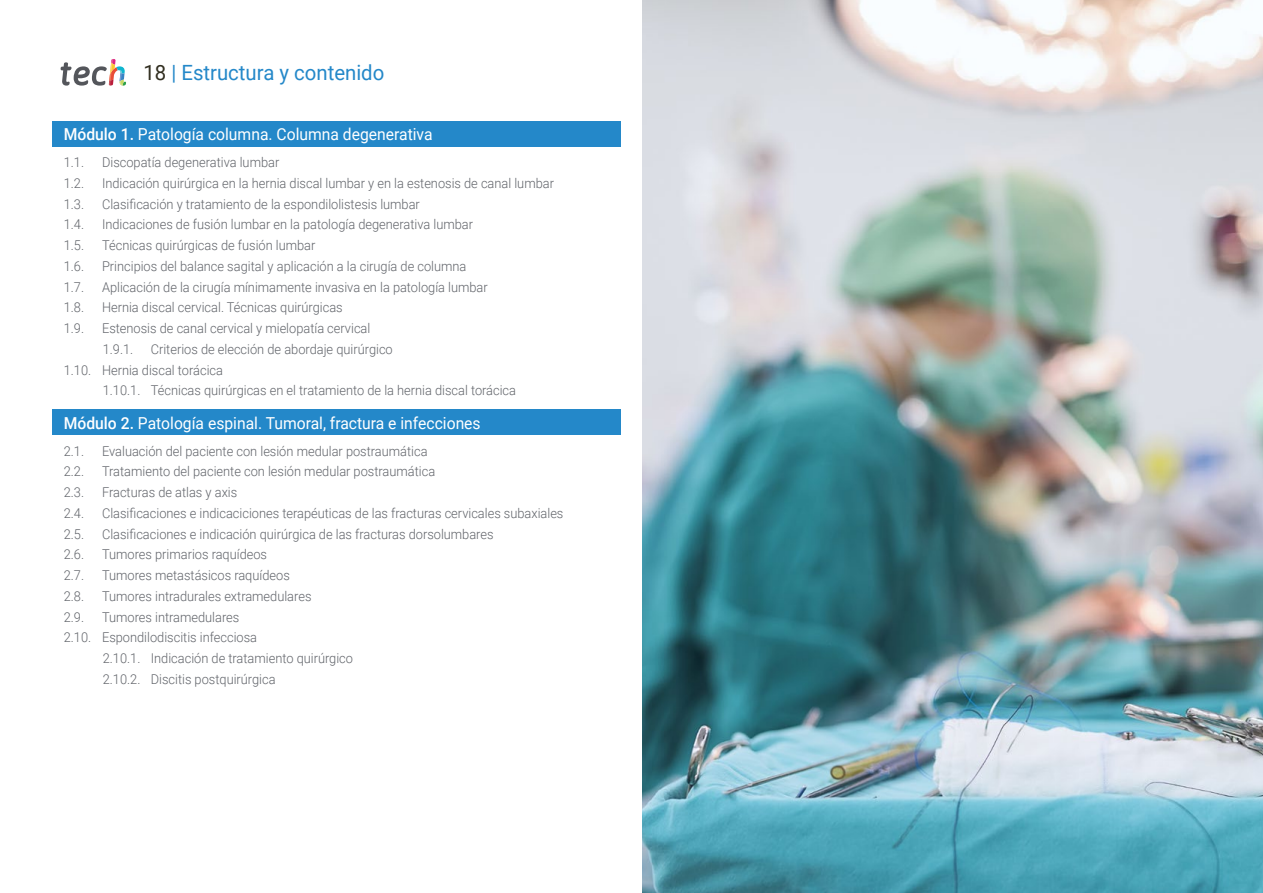
<style>
.page{position:relative;width:1263px;height:893px;background:#fff}
.page>*{position:absolute;margin:0;border:0;box-sizing:border-box;transform-origin:0 0}
.t1{font:21px "Roboto";color:#2488c9}
.t2{font:16.5px "Roboto";color:#fff;scale:.95 1}
.t3{font:300 13.5px/20.7px "Roboto";color:#61646a;scale:.95 1}
.s1{color:#312e20}
.s2{font-weight:500}
</style>
<div class="page">
<img style="left:642px;top:0;width:621px;height:893px">
<svg style="left:61px;top:59px;width:65px;height:27px"></svg>
<div style="left:53px;top:121px;width:568px;height:25px;background:#2488c9"></div>
<div style="left:53px;top:410px;width:568px;height:25px;background:#2488c9"></div>
<h1 class="t1" style="left:144px;top:57px;width:242px"><span class="s1">18</span> | Estructura y contenido</h1>
<p class="t2" style="left:64px;top:123px;width:390px"><span class="s2">Módulo 1.</span> Patología columna. Columna degenerativa</p>
<p class="t3" style="left:64px;top:151px;width:23px">1.1.</p>
<p class="t3" style="left:102px;top:151px;width:188px">Discopatía degenerativa lumbar</p>
<p class="t3" style="left:64px;top:172px;width:23px">1.2.</p>
<p class="t3" style="left:102px;top:172px;width:477px">Indicación quirúrgica en la hernia discal lumbar y en la estenosis de canal lumbar</p>
<p class="t3" style="left:64px;top:193px;width:23px">1.3.</p>
<p class="t3" style="left:102px;top:193px;width:336px">Clasificación y tratamiento de la espondilolistesis lumbar</p>
<p class="t3" style="left:64px;top:214px;width:23px">1.4.</p>
<p class="t3" style="left:102px;top:214px;width:392px">Indicaciones de fusión lumbar en la patología degenerativa lumbar</p>
<p class="t3" style="left:64px;top:234px;width:23px">1.5.</p>
<p class="t3" style="left:102px;top:234px;width:226px">Técnicas quirúrgicas de fusión lumbar</p>
<p class="t3" style="left:64px;top:255px;width:23px">1.6.</p>
<p class="t3" style="left:102px;top:255px;width:385px">Principios del balance sagital y aplicación a la cirugía de columna</p>
<p class="t3" style="left:64px;top:276px;width:23px">1.7.</p>
<p class="t3" style="left:102px;top:276px;width:407px">Aplicación de la cirugía mínimamente invasiva en la patología lumbar</p>
<p class="t3" style="left:64px;top:297px;width:23px">1.8.</p>
<p class="t3" style="left:102px;top:297px;width:255px">Hernia discal cervical. Técnicas quirúrgicas</p>
<p class="t3" style="left:64px;top:317px;width:23px">1.9.</p>
<p class="t3" style="left:102px;top:317px;width:284px">Estenosis de canal cervical y mielopatía cervical<br>1.9.1.</p>
<p class="t3" style="left:64px;top:338px;width:348px;text-indent:87px">Criterios de elección de abordaje quirúrgico<br>1.10. Hernia discal torácica</p>
<p class="t3" style="left:103px;top:380px;width:437px">1.10.1. Técnicas quirúrgicas en el tratamiento de la hernia discal torácica</p>
<p class="t2" style="left:64px;top:411px;width:440px"><span class="s2">Módulo 2.</span> Patología espinal. Tumoral, fractura e infecciones</p>
<p class="t3" style="left:64px;top:440px;width:23px">2.1.</p>
<p class="t3" style="left:102px;top:440px;width:344px">Evaluación del paciente con lesión medular postraumática</p>
<p class="t3" style="left:64px;top:461px;width:23px">2.2.</p>
<p class="t3" style="left:102px;top:461px;width:352px">Tratamiento del paciente con lesión medular postraumática</p>
<p class="t3" style="left:64px;top:481px;width:23px">2.3.</p>
<p class="t3" style="left:102px;top:481px;width:144px">Fracturas de atlas y axis</p>
<p class="t3" style="left:64px;top:502px;width:23px">2.4.</p>
<p class="t3" style="left:102px;top:502px;width:487px">Clasificaciones e indicaciciones terapéuticas de las fracturas cervicales subaxiales</p>
<p class="t3" style="left:64px;top:523px;width:23px">2.5.</p>
<p class="t3" style="left:102px;top:523px;width:414px">Clasificaciones e indicación quirúrgica de las fracturas dorsolumbares</p>
<p class="t3" style="left:64px;top:544px;width:23px">2.6.</p>
<p class="t3" style="left:102px;top:544px;width:175px">Tumores primarios raquídeos</p>
<p class="t3" style="left:64px;top:564px;width:23px">2.7.</p>
<p class="t3" style="left:102px;top:564px;width:199px">Tumores metastásicos raquídeos</p>
<p class="t3" style="left:64px;top:585px;width:23px">2.8.</p>
<p class="t3" style="left:102px;top:585px;width:222px">Tumores intradurales extramedulares</p>
<p class="t3" style="left:64px;top:606px;width:23px">2.9.</p>
<p class="t3" style="left:102px;top:606px;width:146px">Tumores intramedulares</p>
<p class="t3" style="left:64px;top:627px;width:205px">2.10. Espondilodiscitis infecciosa</p>
<p class="t3" style="left:103px;top:647px;width:265px">2.10.1. Indicación de tratamiento quirúrgico</p>
<p class="t3" style="left:103px;top:668px;width:183px">2.10.2. Discitis postquirúrgica</p>
</div>
